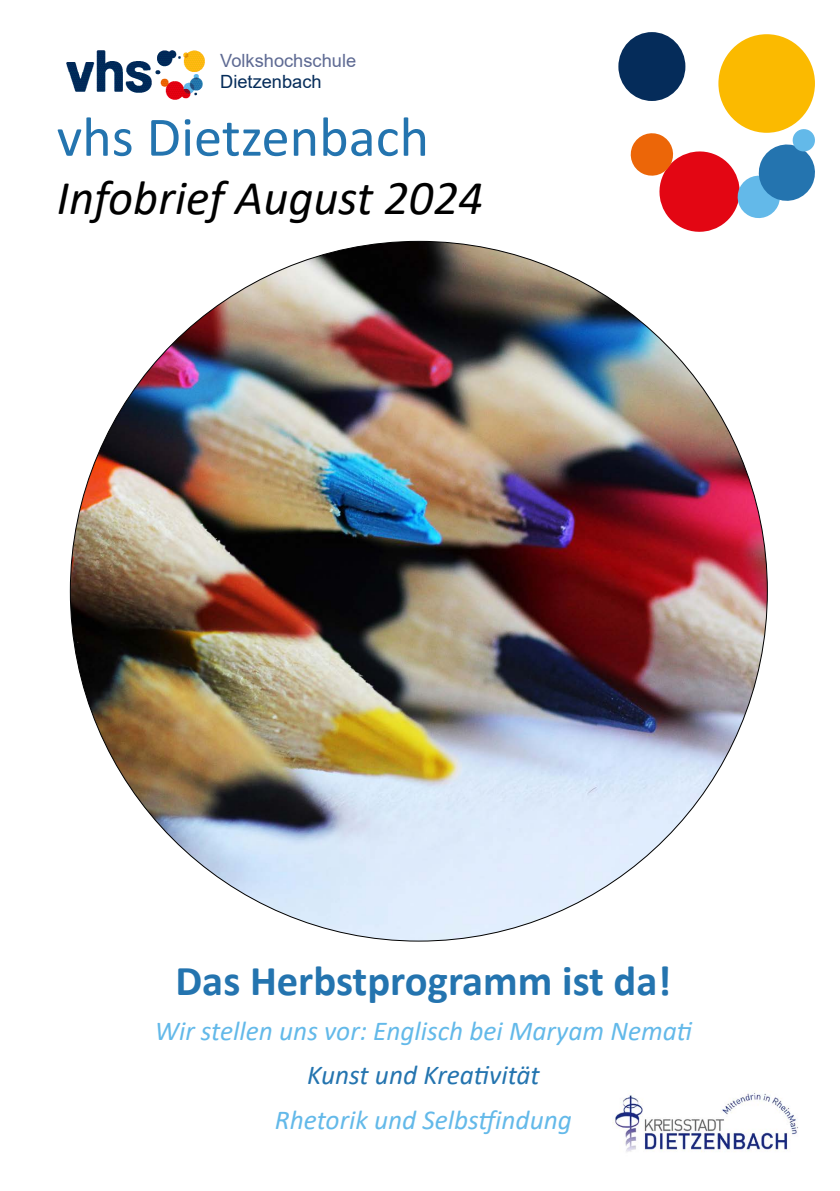
<style>
.page{position:relative;width:840px;height:1191px;background:#fff}
.page>*{position:absolute;margin:0;border:0;box-sizing:border-box;transform-origin:0 0}
.t1{font:56.2px "Calibri";color:#2474af}
.t2{font:italic 48.6px "Calibri";color:#000}
.t3{font:700 42.6px "Calibri";color:#2474af}
.t4{font:italic 27.4px "Calibri";color:#63b9e9}
.t5{font:italic 27.4px "Calibri";color:#2474af}
.t6{font:18.2px "Arial";color:#5e6a93}
.t7{font:18.2px "Arial";color:#052c5a}
</style>
<div class="page">
<div style="left:618px;top:32px;width:67px;height:69px;background:#052c5a;border-radius:50%"></div>
<div style="left:718px;top:34px;width:96px;height:99px;background:#fbba00;border-radius:50%"></div>
<svg style="left:630px;top:127px;width:185px;height:105px"></svg>
<img style="left:66px;top:50px;width:139px;height:50px">
<img style="left:70px;top:241px;width:696px;height:700px">
<img style="left:612px;top:1093px;width:186px;height:59px">
<p class="t6" style="left:220px;top:48px;width:137px">Volkshochschule</p>
<p class="t7" style="left:220px;top:69px;width:103px">Dietzenbach</p>
<h1 class="t1" style="left:57px;top:98px;width:373px">vhs Dietzenbach</h1>
<h2 class="t2" style="left:57px;top:164px;width:427px">Infobrief August 2024</h2>
<h3 class="t3" style="left:175px;top:950px;width:497px">Das Herbstprogramm ist da!</h3>
<p class="t4" style="left:155px;top:1011px;width:539px">Wir stellen uns vor: Englisch bei Maryam Nemati</p>
<p class="t5" style="left:307px;top:1056px;width:234px">Kunst und Kreativität</p>
<p class="t4" style="left:275px;top:1100px;width:298px">Rhetorik und Selbstfindung</p>
</div>
